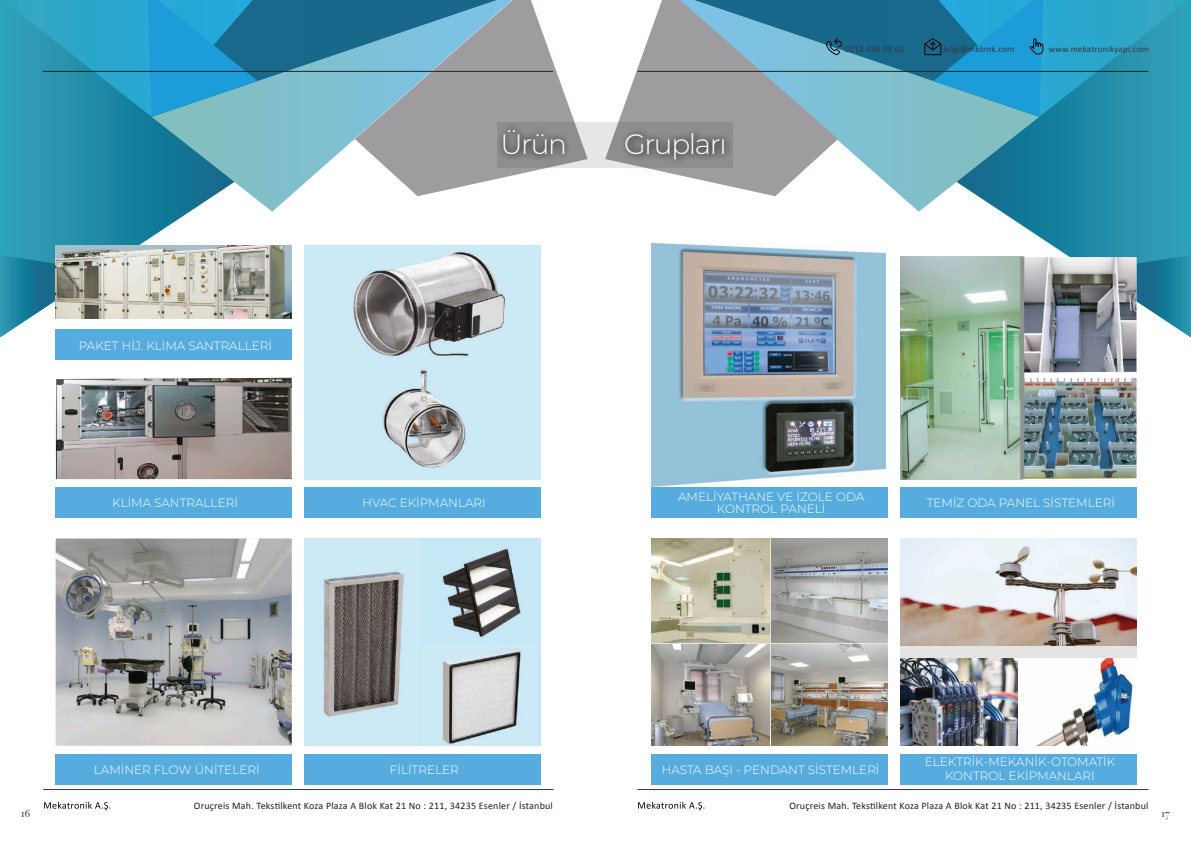
<style>
.page{position:relative;width:1191px;height:842px;background:#fff}
.page>*{position:absolute;margin:0;border:0;box-sizing:border-box;transform-origin:0 0}
.t1{font:300 28px "Montserrat";letter-spacing:-.05em;color:#fff}
.t2{font:300 12px/14.4px "Montserrat";color:#fff;text-align:center}
.t3{font:11px "Bodoni Svty Two OSITCTT";color:#36393f}
.t4{font:10px "Calibri";letter-spacing:.02em;color:#211d1e}
.t5{font:9px "Calibri";letter-spacing:.025em;color:#36393f}
</style>
<div class="page">
<svg style="left:885px;top:0;width:306px;height:337px"></svg>
<svg style="left:0;top:0;width:509px;height:337px"></svg>
<svg style="left:838px;top:0;width:201px;height:212px;background:#6eacbe"></svg>
<svg style="left:152px;top:0;width:357px;height:212px"></svg>
<svg style="left:2px;top:0;width:256px;height:117px;background:#2a9dc2"></svg>
<svg style="left:0;top:255px;width:101px;height:82px"></svg>
<img style="left:305px;top:538px;width:118px;height:208px">
<svg style="left:605px;top:0;width:233px;height:196px;fill:#9f9ca0"></svg>
<svg style="left:355px;top:0;width:232px;height:196px;fill:#9f9ca0"></svg>
<svg style="left:496px;top:122px;width:236px;height:45px;background:#929092"></svg>
<img style="left:56px;top:246px;width:236px;height:72px">
<img style="left:56px;top:378px;width:236px;height:101px">
<img style="left:305px;top:360px;width:236px;height:119px">
<svg style="left:305px;top:246px;width:236px;height:114px;background:#b2c3ca"></svg>
<img style="left:56px;top:539px;width:236px;height:207px">
<svg style="left:423px;top:642px;width:118px;height:104px;background:#c4d3d9"></svg>
<svg style="left:423px;top:538px;width:118px;height:104px;background:#a5b9c2"></svg>
<img style="left:651px;top:644px;width:118px;height:102px">
<img style="left:771px;top:644px;width:116px;height:102px">
<img style="left:651px;top:538px;width:118px;height:104px">
<img style="left:771px;top:538px;width:116px;height:104px">
<div style="left:901px;top:553px;width:235px;height:193px;background:#e4e4e4"></div>
<img style="left:900px;top:659px;width:118px;height:87px">
<img style="left:1018px;top:659px;width:118px;height:87px">
<img style="left:900px;top:538px;width:236px;height:107px">
<img style="left:651px;top:244px;width:234px;height:243px">
<svg style="left:962px;top:255px;width:229px;height:224px"></svg>
<img style="left:1024px;top:378px;width:112px;height:101px">
<img style="left:900px;top:257px;width:120px;height:222px">
<hr style="left:1020px;top:257px;width:4px;height:222px;background:#919191">
<div style="left:900px;top:754px;width:236px;height:31px;background:#56acdf"></div>
<div style="left:56px;top:329px;width:236px;height:31px;background:#56acdf"></div>
<div style="left:56px;top:487px;width:236px;height:31px;background:#56acdf"></div>
<div style="left:305px;top:487px;width:236px;height:31px;background:#56acdf"></div>
<div style="left:56px;top:754px;width:236px;height:31px;background:#56acdf"></div>
<div style="left:305px;top:754px;width:236px;height:31px;background:#56acdf"></div>
<div style="left:651px;top:487px;width:236px;height:31px;background:#56acdf"></div>
<div style="left:651px;top:754px;width:236px;height:31px;background:#56acdf"></div>
<div style="left:901px;top:487px;width:235px;height:31px;background:#56acdf"></div>
<hr style="left:43px;top:789px;width:510px;height:1px;background:#36393f">
<hr style="left:43px;top:71px;width:510px;height:1px;background:#27231f">
<hr style="left:637px;top:71px;width:511px;height:1px;background:#27231f">
<hr style="left:637px;top:789px;width:511px;height:1px;background:#36393f">
<svg style="left:638px;top:802px;width:66px;height:8px"></svg>
<svg style="left:44px;top:802px;width:66px;height:8px"></svg>
<svg style="left:825px;top:37px;width:17px;height:19px"></svg>
<svg style="left:923px;top:0;width:265px;height:117px;background:#2b9abf"></svg>
<h1 class="t1" style="left:500px;top:125px;width:68px">Ürün</h1>
<h1 class="t1" style="left:624px;top:125px;width:104px">Grupları</h1>
<p class="t5" style="left:844px;top:43px;width:61px">0212 438 39 62</p>
<p class="t5" style="left:943px;top:43px;width:72px">bilgi@mktrnk.com</p>
<p class="t5" style="left:1048px;top:43px;width:102px">www.mekatronikyapi.com</p>
<p class="t2" style="left:79px;top:338px;width:195px">PAKET HİJ. KLİMA SANTRALLERİ</p>
<p class="t2" style="left:112px;top:495px;width:127px">KLİMA SANTRALLERİ</p>
<p class="t2" style="left:362px;top:495px;width:125px">HVAC EKİPMANLARI</p>
<p class="t2" style="left:678px;top:490px;width:188px;line-height:12.4px">AMELİYATHANE VE İZOLE ODA<br>KONTROL PANELİ</p>
<p class="t2" style="left:926px;top:495px;width:190px">TEMİZ ODA PANEL SİSTEMLERİ</p>
<p class="t2" style="left:94px;top:762px;width:167px">LAMİNER FLOW ÜNİTELERİ</p>
<p class="t2" style="left:390px;top:762px;width:70px">FİLİTRELER</p>
<p class="t2" style="left:661px;top:762px;width:219px">HASTA BAŞI - PENDANT SİSTEMLERİ</p>
<p class="t2" style="left:925px;top:754px;width:192px">ELEKTRİK-MEKANİK-OTOMATİK<br>KONTROL EKİPMANLARI</p>
<p class="t4" style="left:194px;top:799px;width:360px">Oruçreis Mah. Tekstilkent Koza Plaza A Blok Kat 21 No : 211, 34235 Esenler / İstanbul</p>
<p class="t4" style="left:789px;top:799px;width:360px">Oruçreis Mah. Tekstilkent Koza Plaza A Blok Kat 21 No : 211, 34235 Esenler / İstanbul</p>
<p class="t3" style="left:21px;top:806px;width:10px">16</p>
<p class="t3" style="left:1161px;top:806px;width:10px">17</p>
</div>
